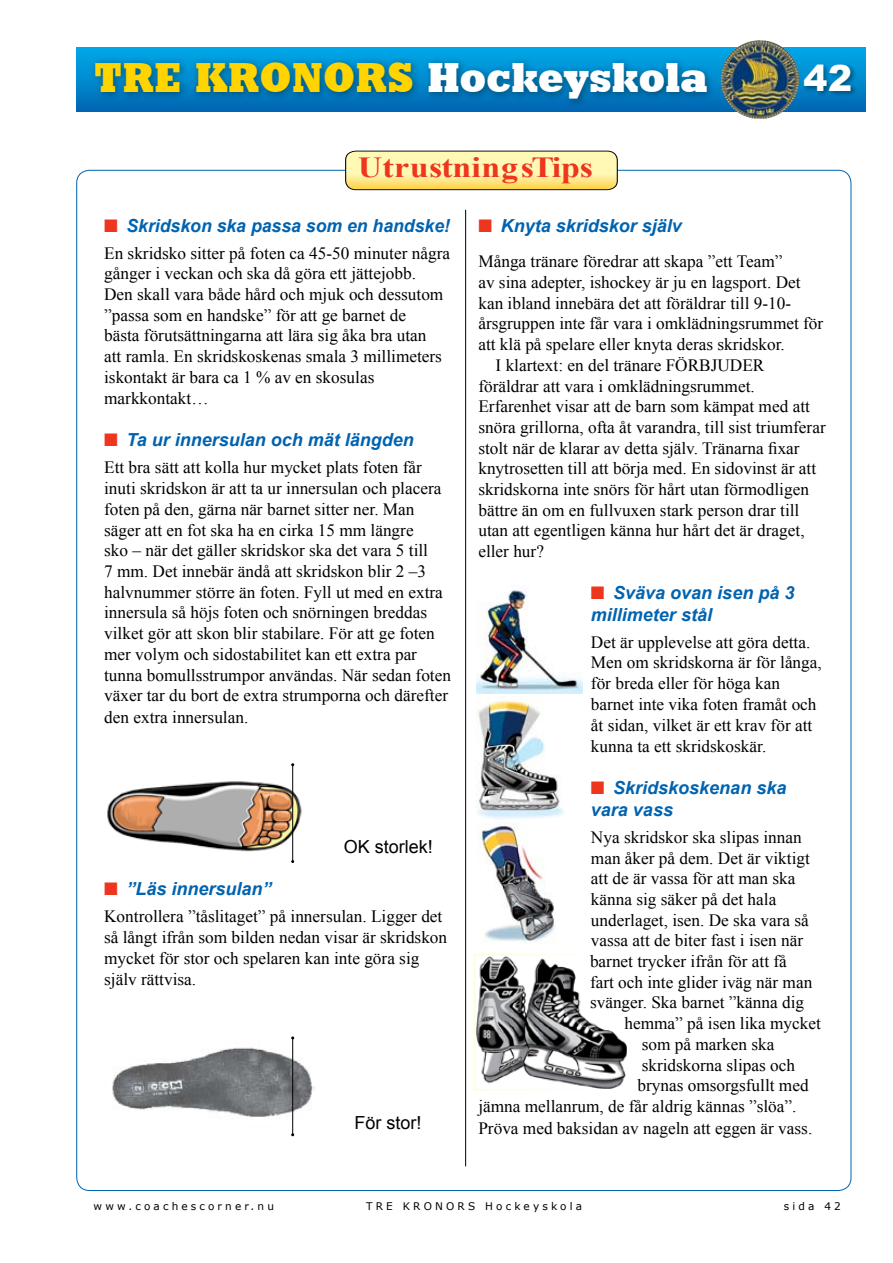
<style>
.page{position:relative;width:893px;height:1263px;background:#fff}
.page>*{position:absolute;margin:0;border:0;box-sizing:border-box;transform-origin:0 0}
.t1{font:42px "Geometric Slab 712 BT Extra Bold A";letter-spacing:.025em;color:#fff;scale:.91 1}
.t2{font:900 36px "Arial";color:#fff}
.t3{font:700 29.1px "Times New Roman";letter-spacing:.01em;color:#ee351e;scale:1.17 1}
.t4{font:italic 700 18px/21.6px "Arial";color:#0063b0}
.t5{font:18px "Arial";color:#000}
.t6{font:17.25px/20.9px "Times New Roman";color:#000}
.t7{font:10.5px "Verdana";letter-spacing:.3em;color:#000}
.s1{color:#ffd400}
</style>
<div class="page">
<hr style="left:465px;top:210px;width:1px;height:956px;background:#000">
<img style="left:477px;top:586px;width:105px;height:108px">
<img style="left:476px;top:696px;width:88px;height:123px">
<img style="left:479px;top:823px;width:76px;height:120px">
<img style="left:477px;top:957px;width:148px;height:130px">
<div style="left:474px;top:954px;width:154px;height:136px;border:2px solid #fff"></div>
<img style="left:107px;top:778px;width:195px;height:75px">
<img style="left:112px;top:1040px;width:203px;height:89px">
<hr style="left:292px;top:765px;width:1px;height:96px;background:#000">
<hr style="left:292px;top:1038px;width:1px;height:97px;background:#000">
<svg style="left:345px;top:151px;width:273px;height:39px"></svg>
<svg style="left:77px;top:48px;width:788px;height:64px"></svg>
<div style="left:801px;top:62px;width:92px;height:65px;background:#000;opacity:.4"></div>
<div style="left:89px;top:56px;width:719px;height:82px;background:#000;opacity:.4"></div>
<img style="left:721px;top:40px;width:36px;height:64px">
<h1 class="t1" style="left:95px;top:52px;width:674px"><span class="s1">TRE KRONORS</span> Hockeyskola</h1>
<h2 class="t2" style="left:803px;top:52px;width:50px">42</h2>
<h3 class="t3" style="left:358px;top:147px;width:203px">UtrustningsTips</h3>
<p class="t4" style="left:126px;top:215px;width:325px">Skridskon ska passa som en handske!</p>
<p class="t6" style="left:104px;top:242px;width:347px">En skridsko sitter på foten ca 45-50 minuter några gånger i veckan och ska då göra ett jättejobb.<br>Den skall vara både hård och mjuk och dessutom ”passa som en handske” för att ge barnet de<br>bästa förutsättningarna att lära sig åka bra utan<br>att ramla. En skridskoskenas smala 3 millimeters iskontakt är bara ca 1 % av en skosulas markkontakt…</p>
<p class="t4" style="left:126px;top:430px;width:289px">Ta ur innersulan och mät längden</p>
<p class="t6" style="left:104px;top:457px;width:348px">Ett bra sätt att kolla hur mycket plats foten får inuti skridskon är att ta ur innersulan och placera foten på den, gärna när barnet sitter ner. Man säger att en fot ska ha en cirka 15 mm längre<br>sko – när det gäller skridskor ska det vara 5 till<br>7 mm. Det innebär ändå att skridskon blir 2 –3 halvnummer större än foten. Fyll ut med en extra innersula så höjs foten och snörningen breddas vilket gör att skon blir stabilare. För att ge foten mer volym och sidostabilitet kan ett extra par tunna bomullsstrumpor användas. När sedan foten växer tar du bort de extra strumporna och därefter den extra innersulan.</p>
<p class="t5" style="left:344px;top:835px;width:91px">OK storlek!</p>
<p class="t4" style="left:126px;top:879px;width:147px">”Läs innersulan”</p>
<p class="t6" style="left:104px;top:906px;width:345px">Kontrollera ”tåslitaget” på innersulan. Ligger det så långt ifrån som bilden nedan visar är skridskon mycket för stor och spelaren kan inte göra sig själv rättvisa.</p>
<p class="t5" style="left:355px;top:1111px;width:69px">För stor!</p>
<p class="t4" style="left:501px;top:215px;width:183px">Knyta skridskor själv</p>
<p class="t6" style="left:478px;top:251px;width:306px">Många tränare föredrar att skapa ”ett Team”</p>
<p class="t6" style="left:478px;top:272px;width:324px">av sina adepter, ishockey är ju en lagsport. Det</p>
<p class="t6" style="left:478px;top:292px;width:314px">kan ibland innebära det att föräldrar till 9-10-</p>
<p class="t6" style="left:478px;top:313px;width:346px">årsgruppen inte får vara i omklädningsrummet för</p>
<p class="t6" style="left:478px;top:334px;width:308px">att klä på spelare eller knyta deras skridskor.</p>
<p class="t6" style="left:496px;top:354px;width:270px">I klartext: en del tränare FÖRBJUDER</p>
<p class="t6" style="left:478px;top:375px;width:278px">föräldrar att vara i omklädningsrummet.</p>
<p class="t6" style="left:478px;top:396px;width:333px">Erfarenhet visar att de barn som kämpat med att</p>
<p class="t6" style="left:478px;top:416px;width:349px">snöra grillorna, ofta åt varandra, till sist triumferar</p>
<p class="t6" style="left:478px;top:437px;width:323px">stolt när de klarar av detta själv. Tränarna fixar</p>
<p class="t6" style="left:478px;top:458px;width:339px">knytrosetten till att börja med. En sidovinst är att</p>
<p class="t6" style="left:478px;top:479px;width:332px">skridskorna inte snörs för hårt utan förmodligen</p>
<p class="t6" style="left:478px;top:499px;width:322px">bättre än om en fullvuxen stark person drar till</p>
<p class="t6" style="left:478px;top:520px;width:328px">utan att egentligen känna hur hårt det är draget,</p>
<p class="t6" style="left:478px;top:541px;width:67px">eller hur?</p>
<p class="t4" style="left:591px;top:583px;width:205px;text-indent:22px">Sväva ovan isen på 3 millimeter stål</p>
<p class="t6" style="left:591px;top:631px;width:232px">Det är upplevelse att göra detta.<br>Men om skridskorna är för långa, för breda eller för höga kan barnet inte vika foten framåt och åt sidan, vilket är ett krav för att kunna ta ett skridskoskär.</p>
<p class="t4" style="left:591px;top:778px;width:197px;text-indent:22px">Skridskoskenan ska vara vass</p>
<p class="t6" style="left:591px;top:826px;width:212px">Nya skridskor ska slipas innan</p>
<p class="t6" style="left:591px;top:847px;width:220px">man åker på dem. Det är viktigt</p>
<p class="t6" style="left:591px;top:868px;width:206px">att de är vassa för att man ska</p>
<p class="t6" style="left:591px;top:888px;width:187px">känna sig säker på det hala</p>
<p class="t6" style="left:591px;top:909px;width:219px">underlaget, isen. De ska vara så</p>
<p class="t6" style="left:591px;top:930px;width:214px">vassa att de biter fast i isen när</p>
<p class="t6" style="left:590px;top:950px;width:198px">barnet trycker ifrån för att få</p>
<p class="t6" style="left:590px;top:971px;width:224px">fart och inte glider iväg när man</p>
<p class="t6" style="left:590px;top:992px;width:216px">svänger. Ska barnet ”känna dig</p>
<p class="t6" style="left:624px;top:1013px;width:198px">hemma” på isen lika mycket</p>
<p class="t6" style="left:642px;top:1033px;width:134px">som på marken ska</p>
<p class="t6" style="left:642px;top:1054px;width:155px">skridskorna slipas och</p>
<p class="t6" style="left:637px;top:1075px;width:173px">brynas omsorgsfullt med</p>
<p class="t6" style="left:478px;top:1095px;width:320px">jämna mellanrum, de får aldrig kännas ”slöa”.</p>
<p class="t6" style="left:478px;top:1117px;width:335px">Pröva med baksidan av nageln att eggen är vass.</p>
<p class="t7" style="left:94px;top:1199px;width:182px">www.coachescorner.nu</p>
<p class="t7" style="left:366px;top:1199px;width:217px">TRE KRONORS Hockeyskola</p>
<p class="t7" style="left:784px;top:1199px;width:59px">sida 42</p>
</div>
